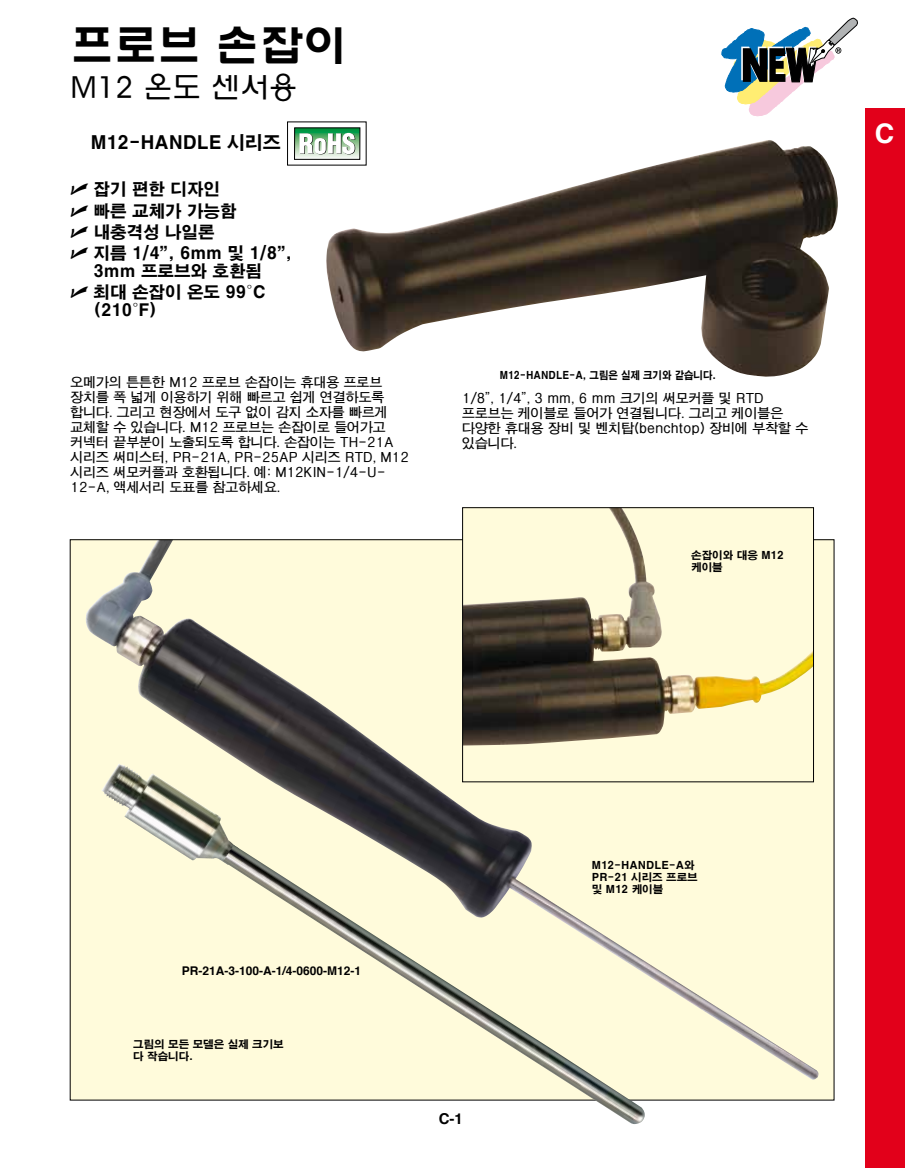
<style>
.page{position:relative;width:905px;height:1168px;background:#fff}
.page>*{position:absolute;margin:0;border:0;box-sizing:border-box;transform-origin:0 0}
.t1{font:43.5px "HY Wul Nun Bold Pro";color:#000}
.t2{font:30px "HY Wul Nun Light Pro";color:#000}
.t3{font:700 27px "Helvetica";color:#fff}
.t4{font:18px "HY Go Thic Extra Pro";letter-spacing:-.01em;color:#000}
.t5{font:16.5px/21px "HY Go Thic Extra Pro";color:#000}
.t6{font:700 15px "Helvetica";color:#000}
.t7{font:13.5px/15px "HY Go Thic Bold Pro";color:#000}
.t8{font:700 12px "Helvetica";color:#000}
.t9{font:10.5px/12px "HY Go Thic Extra Pro";color:#000}
.t10{font:10.5px "HY Go Thic Extra Pro";color:#000;scale:.9 1}
.s1{font-family:"Universal Newswith Comm Pi";font-size:18px}
</style>
<div class="page">
<div style="left:865px;top:108px;width:39px;height:1060px;background:#e2001a"></div>
<svg style="left:721px;top:17px;width:137px;height:100px"></svg>
<div style="left:70px;top:540px;width:764px;height:560px;background:#fffbdb"></div>
<img style="left:86px;top:541px;width:732px;height:539px">
<svg style="left:296px;top:129px;width:62px;height:29px"></svg>
<div style="left:294px;top:127px;width:66px;height:33px;border:1px solid #000"></div>
<svg style="left:299px;top:133px;width:56px;height:21px"></svg>
<img style="left:101px;top:763px;width:138px;height:102px">
<img style="left:223px;top:845px;width:421px;height:279px">
<img style="left:326px;top:140px;width:512px;height:237px">
<div style="left:462px;top:508px;width:351px;height:274px;background:#fffbdb"></div>
<img style="left:464px;top:509px;width:347px;height:236px">
<div style="left:462px;top:507px;width:351px;height:275px;border:1px solid #000"></div>
<h1 class="t1" style="left:71px;top:23px;width:277px">프로브 손잡이</h1>
<h2 class="t2" style="left:71px;top:72px;width:229px">M12 온도 센서용</h2>
<h3 class="t4" style="left:91px;top:133px;width:191px">M12-HANDLE 시리즈</h3>
<p class="t5" style="left:71px;top:179px;width:223px"><span class="s1">U</span> 잡기 편한 디자인<br><span class="s1">U</span> 빠른 교체가 가능함<br><span class="s1">U</span> 내충격성 나일론<br><span class="s1">U</span> 지름 1/4”, 6mm 및 1/8”,</p>
<p class="t5" style="left:71px;top:260px;width:197px;text-align:right">3mm 프로브와 호환됨<br><span class="s1">U</span> 최대 손잡이 온도 99°C</p>
<p class="t5" style="left:94px;top:299px;width:65px">(210°F)</p>
<p class="t7" style="left:71px;top:374px;width:340px">오메가의 튼튼한 M12 프로브 손잡이는 휴대용 프로브 장치를 폭 넓게 이용하기 위해 빠르고 쉽게 연결하도록 합니다. 그리고 현장에서 도구 없이 감지 소자를 빠르게 교체할 수 있습니다. M12 프로브는 손잡이로 들어가고 커넥터 끝부분이 노출되도록 합니다. 손잡이는 TH-21A 시리즈 써미스터, PR-21A, PR-25AP 시리즈 RTD, M12 시리즈 써모커플과 호환됩니다. 예: M12KIN-1/4-U-<br>12-A, 액세서리 도표를 참고하세요.</p>
<p class="t10" style="left:500px;top:370px;width:242px">M12-HANDLE-A, 그림은 실제 크기와 같습니다.</p>
<p class="t7" style="left:462px;top:390px;width:348px">1/8”, 1/4”, 3 mm, 6 mm 크기의 써모커플 및 RTD 프로브는 케이블로 들어가 연결됩니다. 그리고 케이블은 다양한 휴대용 장비 및 벤치탑(benchtop) 장비에 부착할 수 있습니다.</p>
<p class="t9" style="left:691px;top:549px;width:94px">손잡이와 대응 M12 케이블</p>
<h3 class="t3" style="left:875px;top:112px;width:21px">C</h3>
<p class="t8" style="left:182px;top:961px;width:181px">PR-21A-3-100-A-1/4-0600-M12-1</p>
<p class="t9" style="left:133px;top:1038px;width:152px">그림의 모든 모델은 실제 크기보 다 작습니다.</p>
<p class="t6" style="left:438px;top:1106px;width:26px">C-1</p>
<p class="t9" style="left:592px;top:859px;width:107px">M12-HANDLE-A와<br>PR-21 시리즈 프로브 및 M12 케이블</p>
</div>
